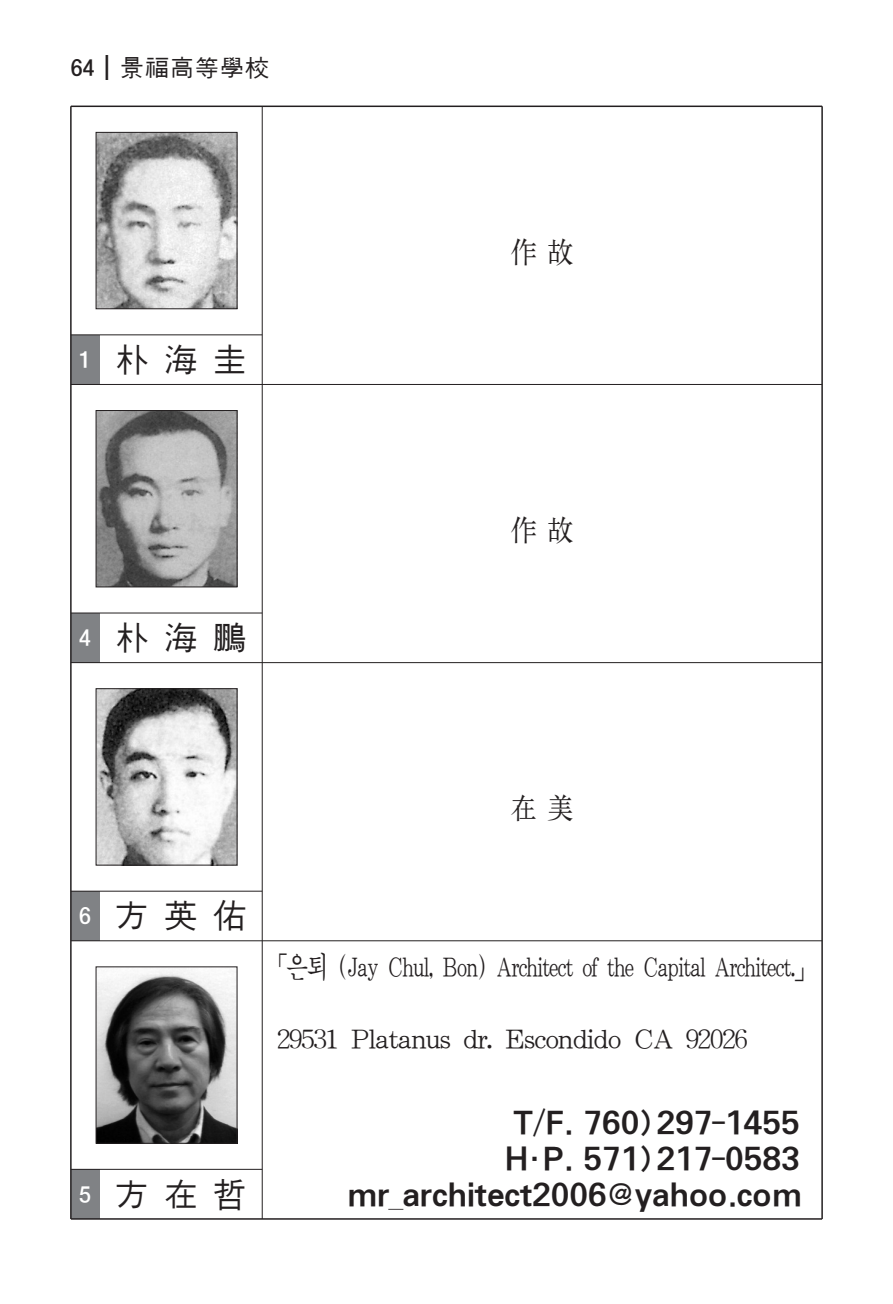
<style>
.page{position:relative;width:893px;height:1304px;background:#fff}
.page>*{position:absolute;margin:0;border:0;box-sizing:border-box;transform-origin:0 0}
.t1{font:35px "J Cmg J";letter-spacing:.4em;color:#231f20}
.t2{font:30px/36.2px "SMK Gothic Pro";letter-spacing:-.07em;color:#231f20;text-align:right}
.t3{font:30px "J Cmm J";letter-spacing:-.07em;color:#231f20;scale:.75 1}
.t4{font:30px "J Cmm J";letter-spacing:-.07em;color:#231f20}
.t5{font:30px "J Cmm J";letter-spacing:-.07em;color:#231f20;scale:.9 1}
.t6{font:25px "J Cmg J";color:#231f20}
.t7{font:25px "J Ctg T";color:#fff}
.s1{font-family:"J Ctg T"}
</style>
<div class="page">
<div style="left:71px;top:1169px;width:28px;height:50px;background:#808285"></div>
<div style="left:71px;top:891px;width:28px;height:50px;background:#808285"></div>
<div style="left:71px;top:613px;width:28px;height:50px;background:#808285"></div>
<div style="left:71px;top:335px;width:28px;height:49px;background:#808285"></div>
<img style="left:98px;top:969px;width:137px;height:173px">
<div style="left:96px;top:966px;width:141px;height:178px;border:1px solid #231f20"></div>
<img style="left:98px;top:690px;width:137px;height:173px">
<div style="left:96px;top:688px;width:141px;height:177px;border:1px solid #231f20"></div>
<img style="left:98px;top:412px;width:137px;height:173px">
<div style="left:96px;top:410px;width:141px;height:177px;border:1px solid #231f20"></div>
<hr style="left:262px;top:106px;width:1px;height:1113px;background:#231f20">
<img style="left:98px;top:134px;width:137px;height:173px">
<div style="left:96px;top:132px;width:141px;height:177px;border:1px solid #231f20"></div>
<hr style="left:71px;top:106px;width:751px;height:1px;background:#231f20">
<hr style="left:70px;top:106px;width:2px;height:1113px;background:#231f20">
<hr style="left:821px;top:106px;width:2px;height:1113px;background:#231f20">
<hr style="left:71px;top:384px;width:751px;height:1px;background:#231f20">
<hr style="left:71px;top:662px;width:751px;height:1px;background:#231f20">
<hr style="left:71px;top:940px;width:751px;height:1px;background:#231f20">
<hr style="left:71px;top:1218px;width:751px;height:2px;background:#231f20">
<hr style="left:71px;top:334px;width:191px;height:1px;background:#231f20">
<hr style="left:71px;top:613px;width:191px;height:1px;background:#231f20">
<hr style="left:71px;top:891px;width:191px;height:1px;background:#231f20">
<hr style="left:71px;top:1169px;width:191px;height:1px;background:#231f20">
<p class="t6" style="left:71px;top:55px;width:200px"><span class="s1">64</span>┃景福高等學校</p>
<p class="t7" style="left:79px;top:347px;width:13px">1</p>
<p class="t1" style="left:114px;top:342px;width:134px">朴海圭</p>
<p class="t7" style="left:79px;top:625px;width:13px">4</p>
<p class="t1" style="left:114px;top:620px;width:134px">朴海鵬</p>
<p class="t5" style="left:510px;top:237px;width:72px">作故</p>
<p class="t5" style="left:510px;top:515px;width:72px">作故</p>
<p class="t7" style="left:79px;top:903px;width:13px">6</p>
<p class="t1" style="left:114px;top:898px;width:135px">方英佑</p>
<p class="t7" style="left:79px;top:1182px;width:13px">5</p>
<p class="t1" style="left:114px;top:1177px;width:135px">方在哲</p>
<p class="t5" style="left:510px;top:793px;width:72px">在美</p>
<p class="t3" style="left:265px;top:952px;width:741px">「은퇴 (Jay chul, Bon) architect of the capital architect.」</p>
<p class="t4" style="left:276px;top:1024px;width:473px">29531 Platanus dr. Escondido ca 92026</p>
<p class="t2" style="left:346px;top:1105px;width:459px">T/F. 760)297-1455<br>H·P. 571)217-0583 mr_architect2006@yahoo.com</p>
</div>
